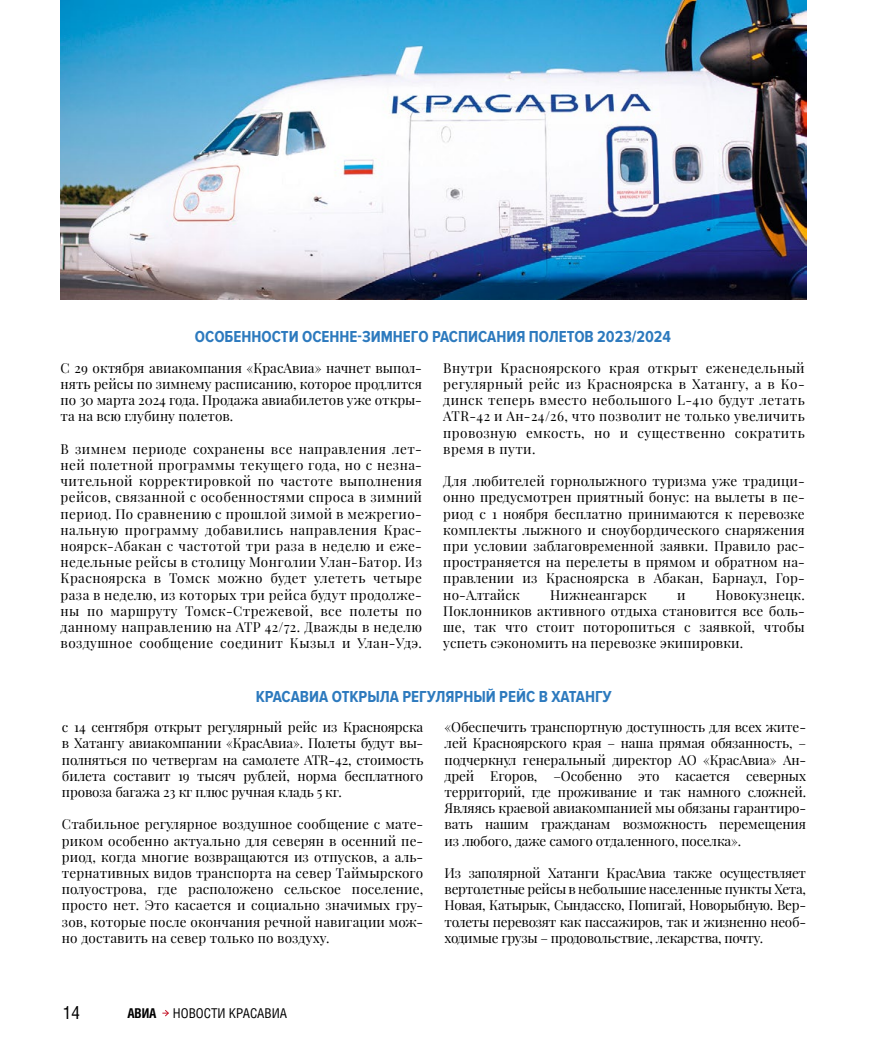
<style>
.page{position:relative;width:893px;height:1063px;background:#fff}
.page>*{position:absolute;margin:0;border:0;box-sizing:border-box;transform-origin:0 0}
.t1{font:18px "Helios Cond C";color:#000}
.t2{font:700 16.5px "Proxima Nova Cond";color:#2d7abe}
.t3{font:13.5px/16.2px "Playfair Display";letter-spacing:.01em;color:#000;text-align:justify}
.t4{font:13.5px "Helios Cond C";color:#000}
.s1{font-weight:700}
</style>
<div class="page">
<img style="left:61px;top:0;width:745px;height:299px">
<svg style="left:162px;top:1010px;width:7px;height:7px"></svg>
<p class="t2" style="left:195px;top:327px;width:478px">ОСОБЕННОСТИ ОСЕННЕ-ЗИМНЕГО РАСПИСАНИЯ ПОЛЕТОВ 2023/2024</p>
<p class="t3" style="left:61px;top:359px;width:363px">С 29 октября авиакомпания «КрасАвиа» начнет выпол&shy;нять рейсы по зимнему расписанию, которое продлится по 30 марта 2024 года. Продажа авиабилетов уже откры&shy;та на всю глубину полетов.</p>
<p class="t3" style="left:61px;top:440px;width:363px">В зимнем периоде сохранены все направления лет&shy;ней полетной программы текущего года, но с незна&shy;чительной корректировкой по частоте выполнения рейсов, связанной с особенностями спроса в зимний период. По сравнению с прошлой зимой в межрегио&shy;нальную программу добавились направления Крас&shy;ноярск-Абакан с частотой три раза в неделю и еже&shy;недельные рейсы в столицу Монголии Улан-Батор. Из Красноярска в Томск можно будет улететь четыре раза в неделю, из которых три рейса будут продолже&shy;ны по маршруту Томск-Стрежевой, все полеты по данному направлению на АТР 42/72. Дважды в неделю воздушное сообщение соединит Кызыл и Улан-Удэ.</p>
<p class="t3" style="left:443px;top:359px;width:363px">Внутри Красноярского края открыт еженедельный регулярный рейс из Красноярска в Хатангу, а в Ко&shy;динск теперь вместо небольшого L-410 будут летать АТR-42 и Ан-24/26, что позволит не только увеличить провозную емкость, но и существенно сократить время в пути.</p>
<p class="t3" style="left:443px;top:472px;width:363px">Для любителей горнолыжного туризма уже традици&shy;онно предусмотрен приятный бонус: на вылеты в пе&shy;риод с 1 ноября бесплатно принимаются к перевозке комплекты лыжного и сноубордического снаряжения при условии заблаговременной заявки. Правило рас&shy;пространяется на перелеты в прямом и обратном на&shy;правлении из Красноярска в Абакан, Барнаул, Гор&shy;но-Алтайск</p>
<p class="t3" style="left:443px;top:585px;width:363px;text-indent:272px">Новокузнецк.<br>Поклонников активного отдыха становится все боль&shy;ше, так что стоит поторопиться с заявкой, чтобы успеть сэкономить на перевозке экипировки.</p>
<p class="t3" style="left:550px;top:585px;width:98px">Нижнеангарск</p>
<p class="t3" style="left:677px;top:585px;width:10px">и</p>
<p class="t2" style="left:256px;top:687px;width:358px">КРАСАВИА ОТКРЫЛА РЕГУЛЯРНЫЙ РЕЙС В ХАТАНГУ</p>
<p class="t3" style="left:62px;top:718px;width:363px">с 14 сентября открыт регулярный рейс из Красноярска в Хатангу авиакомпании «КрасАвиа». Полеты будут вы&shy;полняться по четвергам на самолете ATR-42, стоимость билета составит 19 тысяч рублей, норма бесплатного провоза багажа 23 кг плюс ручная кладь 5 кг.</p>
<p class="t3" style="left:62px;top:815px;width:363px">Стабильное регулярное воздушное сообщение с мате&shy;риком особенно актуально для северян в осенний пе&shy;риод, когда многие возвращаются из отпусков, а аль&shy;тернативных видов транспорта на север Таймырского полуострова, где расположено сельское поселение, просто нет. Это касается и социально значимых гру&shy;зов, которые после окончания речной навигации мож&shy;но доставить на север только по воздуху.</p>
<p class="t3" style="left:445px;top:718px;width:363px">«Обеспечить транспортную доступность для всех жите&shy;лей Красноярского края – наша прямая обязанность, – подчеркнул генеральный директор АО «КрасАвиа» Ан&shy;дрей Егоров, –Особенно это касается северных территорий, где проживание и так намного сложней.<br>Являясь краевой авиакомпанией мы обязаны гарантиро&shy;вать нашим гражданам возможность перемещения из любого, даже самого отдаленного, поселка».</p>
<p class="t3" style="left:445px;top:864px;width:363px">Из заполярной Хатанги КрасАвиа также осуществляет вертолетные рейсы в небольшие населенные пункты Хета, Новая, Катырык, Сындасско, Попигай, Новорыбную. Вер&shy;толеты перевозят как пассажиров, так и жизненно необ&shy;ходимые грузы – продовольствие, лекарства, почту.</p>
<h1 class="t1" style="left:63px;top:1002px;width:19px">14</h1>
<p class="t4" style="left:127px;top:1005px;width:161px"><span class="s1">АВИА</span> НОВОСТИ КРАСАВИА</p>
</div>
